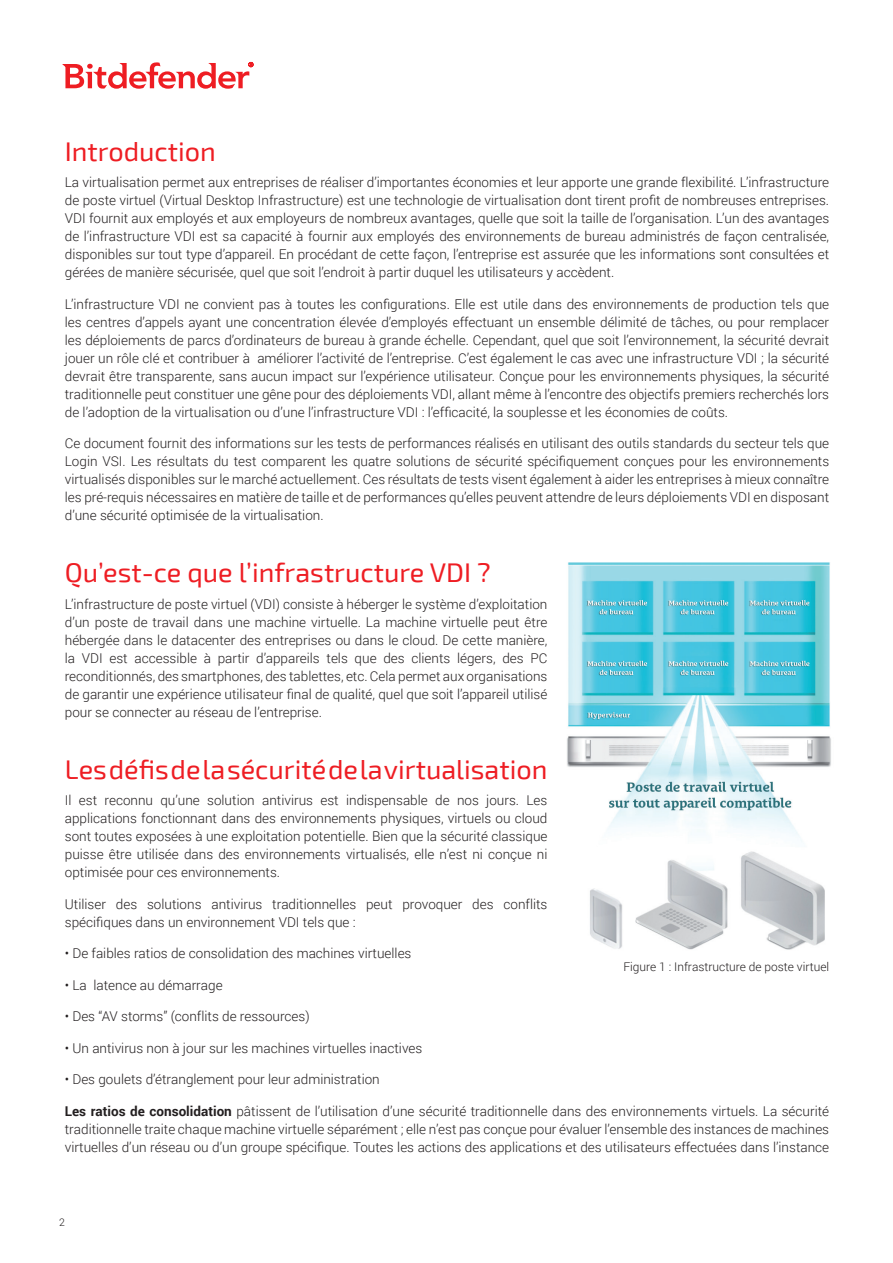
<style>
.page{position:relative;width:893px;height:1263px;background:#fff}
.page>*{position:absolute;margin:0;border:0;box-sizing:border-box;transform-origin:0 0}
.A_TITRE_Stef{font:27px "Exo 2";color:#ee1d23}
.Heading-M03{font:27px "Exo 2";color:#ee1d23}
.A_TXT_COURANT_stef{font:300 13.5px/18px "Roboto";color:#231f20;text-align:justify}
.A_TXT_COURANT_stef-2{font:300 12px "Roboto";color:#231f20}
.Copy-b01{font:300 10.5px "Roboto";color:#231f20}
.s1{font-weight:700}
</style>
<div class="page">
<svg style="left:62px;top:61px;width:191px;height:28px"></svg>
<img style="left:567px;top:562px;width:264px;height:388px">
<p class="Heading-M03" style="left:65px;top:135px;width:152px">Introduction</p>
<p class="A_TXT_COURANT_stef" style="left:65px;top:173px;width:766px">La virtualisation permet aux entreprises de réaliser d’importantes économies et leur apporte une grande flexibilité. L’infrastructure de poste virtuel (Virtual Desktop Infrastructure) est une technologie de virtualisation dont tirent profit de nombreuses entreprises.<br>VDI fournit aux employés et aux employeurs de nombreux avantages, quelle que soit la taille de l’organisation. L’un des avantages de l’infrastructure VDI est sa capacité à fournir aux employés des environnements de bureau administrés de façon centralisée, disponibles sur tout type d’appareil. En procédant de cette façon, l’entreprise est assurée que les informations sont consultées et gérées de manière sécurisée, quel que soit l’endroit à partir duquel les utilisateurs y accèdent.</p>
<p class="A_TXT_COURANT_stef" style="left:65px;top:294px;width:766px">L’infrastructure VDI ne convient pas à toutes les configurations. Elle est utile dans des environnements de production tels que les centres d’appels ayant une concentration élevée d’employés effectuant un ensemble délimité de tâches, ou pour remplacer les déploiements de parcs d’ordinateurs de bureau à grande échelle. Cependant, quel que soit l’environnement, la sécurité devrait jouer un rôle clé et contribuer à améliorer l’activité de l’entreprise. C’est également le cas avec une infrastructure VDI ; la sécurité devrait être transparente, sans aucun impact sur l’expérience utilisateur. Conçue pour les environnements physiques, la sécurité traditionnelle peut constituer une gêne pour des déploiements VDI, allant même à l’encontre des objectifs premiers recherchés lors de l’adoption de la virtualisation ou d’une l’infrastructure VDI : l’efficacité, la souplesse et les économies de coûts.</p>
<p class="A_TXT_COURANT_stef" style="left:65px;top:434px;width:766px">Ce document fournit des informations sur les tests de performances réalisés en utilisant des outils standards du secteur tels que Login VSI. Les résultats du test comparent les quatre solutions de sécurité spécifiquement conçues pour les environnements virtualisés disponibles sur le marché actuellement. Ces résultats de tests visent également à aider les entreprises à mieux connaître les pré-requis nécessaires en matière de taille et de performances qu’elles peuvent attendre de leurs déploiements VDI en disposant d’une sécurité optimisée de la virtualisation.</p>
<p class="A_TITRE_Stef" style="left:65px;top:557px;width:427px">Qu’est-ce que l’infrastructure VDI ?</p>
<p class="A_TXT_COURANT_stef" style="left:65px;top:594px;width:484px">L’infrastructure de poste virtuel (VDI) consiste à héberger le système d’exploitation d’un poste de travail dans une machine virtuelle. La machine virtuelle peut être hébergée dans le datacenter des entreprises ou dans le cloud. De cette manière, la VDI est accessible à partir d’appareils tels que des clients légers, des PC reconditionnés, des smartphones, des tablettes, etc. Cela permet aux organisations de garantir une expérience utilisateur final de qualité, quel que soit l’appareil utilisé pour se connecter au réseau de l’entreprise.</p>
<p class="A_TITRE_Stef" style="left:65px;top:753px;width:484px">Les défis de la sécurité de la virtualisation</p>
<p class="A_TXT_COURANT_stef" style="left:65px;top:791px;width:484px">Il est reconnu qu’une solution antivirus est indispensable de nos jours. Les applications fonctionnant dans des environnements physiques, virtuels ou cloud sont toutes exposées à une exploitation potentielle. Bien que la sécurité classique puisse être utilisée dans des environnements virtualisés, elle n’est ni conçue ni optimisée pour ces environnements.</p>
<p class="A_TXT_COURANT_stef" style="left:65px;top:894px;width:484px">Utiliser des solutions antivirus traditionnelles peut provoquer des conflits spécifiques dans un environnement VDI tels que :</p>
<p class="A_TXT_COURANT_stef" style="left:65px;top:944px;width:348px">• De faibles ratios de consolidation des machines virtuelles</p>
<p class="A_TXT_COURANT_stef" style="left:65px;top:975px;width:159px">• La latence au démarrage</p>
<p class="A_TXT_COURANT_stef" style="left:65px;top:1007px;width:246px">• Des “AV storms” (conflits de ressources)</p>
<p class="A_TXT_COURANT_stef" style="left:65px;top:1038px;width:359px">• Un antivirus non à jour sur les machines virtuelles inactives</p>
<p class="A_TXT_COURANT_stef" style="left:65px;top:1070px;width:316px">• Des goulets d’étranglement pour leur administration</p>
<p class="A_TXT_COURANT_stef" style="left:65px;top:1101px;width:766px"><span class="s1">Les ratios de consolidation</span> pâtissent de l’utilisation d’une sécurité traditionnelle dans des environnements virtuels. La sécurité traditionnelle traite chaque machine virtuelle séparément ; elle n’est pas conçue pour évaluer l’ensemble des instances de machines virtuelles d’un réseau ou d’un groupe spécifique. Toutes les actions des applications et des utilisateurs effectuées dans l’instance</p>
<p class="A_TXT_COURANT_stef-2" style="left:623px;top:959px;width:207px">Figure 1 : Infrastructure de poste virtuel</p>
<p class="Copy-b01" style="left:59px;top:1215px;width:7px">2</p>
</div>
